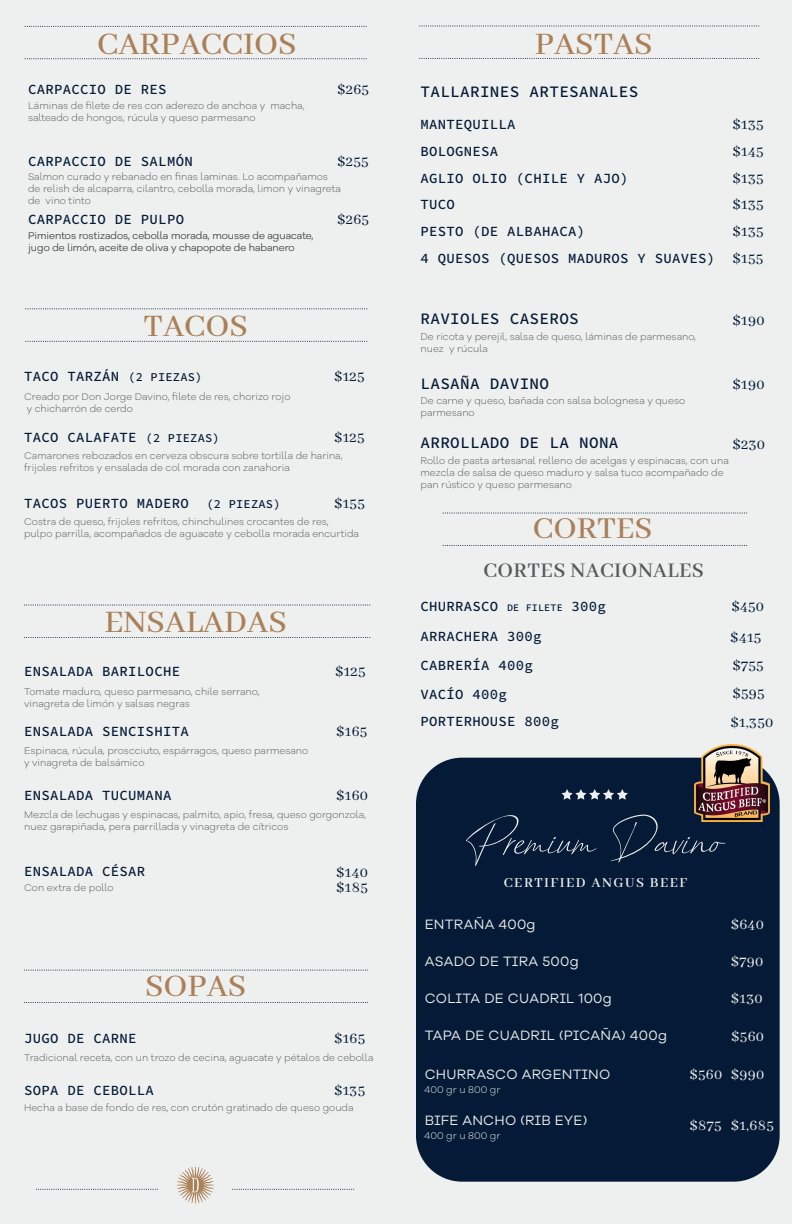
<style>
.page{position:relative;width:792px;height:1224px;background:#eef0ef}
.page>*{position:absolute;margin:0;border:0;box-sizing:border-box;transform-origin:0 0}
.t1{font:70px "Belista Script";color:#eef0ef}
.t2{font:500 35px "Abhaya Libre";color:#ab8058}
.t3{font:500 34px "Abhaya Libre";color:#ab8058}
.t4{font:600 22.7px "Abhaya Libre";letter-spacing:.02em;color:#575a5b}
.t5{font:16px/15.1px "Abhaya Libre";letter-spacing:.02em;color:#041a36}
.t6{font:16px "Source Code Variable";letter-spacing:.02em;color:#041a36}
.t7{font:16px "Abhaya Libre";letter-spacing:.02em;color:#e9ecea}
.t8{font:600 15px "Abhaya Libre";letter-spacing:.1em;color:#eef0ef}
.t9{font:14px "Source Code Variable";letter-spacing:.02em;color:#041a36}
.t10{font:14px "Galano Grotesque Alt";letter-spacing:.02em;color:#e9ecea}
.t11{font:12px "Source Code Variable";letter-spacing:.02em;color:#041a36}
.t12{font:300 10px/12px "Galano Grotesque Alt";color:#575a5b}
.t13{font:300 10px "Galano Grotesque Alt";color:#e9ecea}
.s1{font-size:12px}
.s2{font-family:"Abhaya Libre";font-size:16px}
.s3{font-size:10px}
</style>
<div class="page">
<svg style="left:24px;top:1002px;width:344px;height:1px"></svg>
<svg style="left:24px;top:970px;width:344px;height:1px"></svg>
<svg style="left:420px;top:58px;width:339px;height:1px"></svg>
<svg style="left:420px;top:26px;width:339px;height:1px"></svg>
<svg style="left:26px;top:341px;width:342px;height:1px"></svg>
<svg style="left:26px;top:308px;width:342px;height:1px"></svg>
<svg style="left:24px;top:637px;width:346px;height:1px"></svg>
<svg style="left:24px;top:605px;width:346px;height:1px"></svg>
<svg style="left:25px;top:58px;width:342px;height:1px"></svg>
<svg style="left:25px;top:26px;width:342px;height:1px"></svg>
<svg style="left:177px;top:1166px;width:37px;height:38px"></svg>
<svg style="left:36px;top:1189px;width:122px;height:1px"></svg>
<svg style="left:233px;top:1189px;width:121px;height:1px"></svg>
<div style="left:416px;top:758px;width:364px;height:424px;background:#041a36;border-radius:46px"></div>
<svg style="left:443px;top:545px;width:304px;height:1px"></svg>
<svg style="left:443px;top:513px;width:304px;height:1px"></svg>
<svg style="left:561px;top:789px;width:67px;height:11px"></svg>
<img style="left:694px;top:744px;width:76px;height:78px">
<h2 class="t2" style="left:97px;top:25px;width:201px">CARPACCIOS</h2>
<h3 class="t9" style="left:28px;top:79px;width:140px">CARPACCIO DE RES</h3>
<h3 class="t5" style="left:337px;top:82px;width:34px">$265</h3>
<p class="t12" style="left:28px;top:99px;width:278px">Láminas de filete de res con aderezo de anchoa y macha, salteado de hongos, rúcula y queso parmesano</p>
<h3 class="t9" style="left:28px;top:151px;width:166px">CARPACCIO DE SALMÓN</h3>
<h3 class="t5" style="left:337px;top:154px;width:33px">$255</h3>
<p class="t12" style="left:28px;top:170px;width:314px">Salmon curado y rebanado en finas laminas. Lo acompañamos de relish de alcaparra, cilantro, cebolla morada, limon y vinagreta de vino tinto</p>
<h3 class="t9" style="left:28px;top:209px;width:157px">CARPACCIO DE PULPO</h3>
<h3 class="t5" style="left:337px;top:212px;width:34px">$265</h3>
<p class="t12" style="left:28px;top:229px;width:287px">Pimientos rostizados, cebolla morada, mousse de aguacate, jugo de limón, aceite de oliva y chapopote de habanero</p>
<h2 class="t2" style="left:144px;top:307px;width:106px">TACOS</h2>
<h3 class="t9" style="left:24px;top:366px;width:180px">TACO TARZÁN <span class="s1">(2 PIEZAS)</span></h3>
<p class="t12" style="left:24px;top:390px;width:268px">Creado por Don Jorge Davino, filete de res, chorizo rojo y chicharrón de cerdo</p>
<h3 class="t5" style="left:334px;top:370px;width:32px">$125</h3>
<h3 class="t9" style="left:24px;top:427px;width:197px">TACO CALAFATE <span class="s1">(2 PIEZAS)</span></h3>
<h3 class="t5" style="left:334px;top:430px;width:32px">$125</h3>
<p class="t12" style="left:24px;top:449px;width:320px">Camarones rebozados en cerveza obscura sobre tortilla de harina, frijoles refritos y ensalada de col morada con zanahoria</p>
<h3 class="t9" style="left:24px;top:493px;width:166px">TACOS PUERTO MADERO</h3>
<p class="t11" style="left:206px;top:495px;width:76px">(2 PIEZAS)</p>
<h3 class="t5" style="left:334px;top:496px;width:32px">$155</h3>
<p class="t12" style="left:24px;top:515px;width:336px">Costra de queso, frijoles refritos, chinchulines crocantes de res, pulpo parrilla, acompañados de aguacate y cebolla morada encurtida</p>
<h2 class="t2" style="left:105px;top:602px;width:184px">ENSALADAS</h2>
<h3 class="t5" style="left:335px;top:665px;width:32px">$125</h3>
<h3 class="t9" style="left:24px;top:661px;width:157px">ENSALADA BARILOCHE</h3>
<p class="t12" style="left:24px;top:685px;width:237px">Tomate maduro, queso parmesano, chile serrano, vinagreta de limón y salsas negras</p>
<p class="t12" style="left:24px;top:744px;width:286px">Espinaca, rúcula, proscciuto, espárragos, queso parmesano y vinagreta de balsámico</p>
<h3 class="t9" style="left:24px;top:721px;width:166px">ENSALADA SENCISHITA</h3>
<h3 class="t5" style="left:336px;top:724px;width:33px">$165</h3>
<h3 class="t5" style="left:336px;top:788px;width:33px">$160</h3>
<h3 class="t9" style="left:24px;top:785px;width:149px">ENSALADA TUCUMANA</h3>
<p class="t12" style="left:24px;top:808px;width:344px">Mezcla de lechugas y espinacas, palmito, apio, fresa, queso gorgonzola, nuez garapiñada, pera parrillada y vinagreta de cítricos</p>
<h3 class="t9" style="left:24px;top:861px;width:123px">ENSALADA CÉSAR</h3>
<h3 class="t5" style="left:336px;top:865px;width:33px">$140 $185</h3>
<p class="t12" style="left:24px;top:881px;width:91px">Con extra de pollo</p>
<h2 class="t2" style="left:145px;top:966px;width:103px">SOPAS</h2>
<h3 class="t5" style="left:334px;top:1031px;width:33px">$165</h3>
<h3 class="t9" style="left:24px;top:1028px;width:114px">JUGO DE CARNE</h3>
<p class="t12" style="left:24px;top:1051px;width:351px">Tradicional receta, con un trozo de cecina, aguacate y pétalos de cebolla</p>
<h3 class="t5" style="left:334px;top:1083px;width:33px">$135</h3>
<h3 class="t9" style="left:24px;top:1080px;width:131px">SOPA DE CEBOLLA</h3>
<p class="t12" style="left:24px;top:1101px;width:331px">Hecha a base de fondo de res, con crutón gratinado de queso gouda</p>
<h2 class="t2" style="left:535px;top:25px;width:119px">PASTAS</h2>
<h3 class="t6" style="left:420px;top:80px;width:219px">TALLARINES ARTESANALES</h3>
<h3 class="t9" style="left:420px;top:114px;width:97px">MANTEQUILLA</h3>
<h3 class="t5" style="left:733px;top:117px;width:33px">$135</h3>
<h3 class="t9" style="left:420px;top:141px;width:79px">BOLOGNESA</h3>
<h3 class="t5" style="left:733px;top:144px;width:33px">$145</h3>
<h3 class="t9" style="left:420px;top:168px;width:210px">AGLIO OLIO (CHILE Y AJO)</h3>
<h3 class="t5" style="left:733px;top:171px;width:33px">$135</h3>
<h3 class="t9" style="left:420px;top:195px;width:36px">TUCO</h3>
<h3 class="t5" style="left:733px;top:198px;width:33px">$135</h3>
<h3 class="t9" style="left:420px;top:222px;width:166px">PESTO (DE ALBAHACA)</h3>
<h3 class="t5" style="left:733px;top:225px;width:33px">$135</h3>
<h3 class="t9" style="left:420px;top:248px;width:344px">4 QUESOS (QUESOS MADUROS Y SUAVES) <span class="s2">$155</span></h3>
<h3 class="t6" style="left:420px;top:307px;width:160px">RAVIOLES CASEROS</h3>
<h3 class="t5" style="left:733px;top:313px;width:34px">$190</h3>
<p class="t12" style="left:420px;top:330px;width:277px">De ricota y perejil, salsa de queso, láminas de parmesano, nuez y rúcula</p>
<h3 class="t6" style="left:420px;top:372px;width:130px">LASAÑA DAVINO</h3>
<h3 class="t5" style="left:733px;top:378px;width:34px">$190</h3>
<p class="t12" style="left:420px;top:395px;width:266px">De carne y queso, bañada con salsa bolognesa y queso parmesano</p>
<h3 class="t6" style="left:420px;top:431px;width:200px">ARROLLADO DE LA NONA</h3>
<h3 class="t5" style="left:733px;top:437px;width:34px">$230</h3>
<p class="t12" style="left:420px;top:454px;width:310px">Rollo de pasta artesanal relleno de acelgas y espinacas, con una mezcla de salsa de queso maduro y salsa tuco acompañado de pan rústico y queso parmesano</p>
<h3 class="t3" style="left:533px;top:510px;width:121px">CORTES</h3>
<h3 class="t4" style="left:483px;top:559px;width:222px">CORTES NACIONALES</h3>
<h3 class="t9" style="left:420px;top:596px;width:187px">CHURRASCO <span class="s3">DE FILETE</span> 300g</h3>
<h3 class="t5" style="left:731px;top:600px;width:34px">$450</h3>
<h3 class="t9" style="left:420px;top:626px;width:123px">ARRACHERA 300g</h3>
<h3 class="t5" style="left:730px;top:630px;width:33px">$415</h3>
<h3 class="t9" style="left:420px;top:655px;width:114px">CABRERÍA 400g</h3>
<h3 class="t5" style="left:732px;top:658px;width:33px">$755</h3>
<h3 class="t9" style="left:420px;top:684px;width:88px">VACÍO 400g</h3>
<h3 class="t5" style="left:732px;top:687px;width:34px">$595</h3>
<h3 class="t9" style="left:420px;top:711px;width:140px">PORTERHOUSE 800g</h3>
<h3 class="t5" style="left:730px;top:715px;width:44px">$1,350</h3>
<h1 class="t1" style="left:471px;top:806px;width:248px">Premium Davino</h1>
<h3 class="t8" style="left:504px;top:874px;width:185px">CERTIFIED ANGUS BEEF</h3>
<h3 class="t10" style="left:425px;top:916px;width:112px">ENTRAÑA 400g</h3>
<h3 class="t7" style="left:731px;top:916px;width:35px">$640</h3>
<h3 class="t10" style="left:425px;top:952px;width:156px">ASADO DE TIRA 500g</h3>
<h3 class="t7" style="left:731px;top:952px;width:34px">$790</h3>
<h3 class="t10" style="left:425px;top:989px;width:189px">COLITA DE CUADRIL 100g</h3>
<h3 class="t7" style="left:731px;top:990px;width:33px">$130</h3>
<h3 class="t10" style="left:425px;top:1027px;width:244px">TAPA DE CUADRIL (PICAÑA) 400g</h3>
<h3 class="t7" style="left:731px;top:1028px;width:34px">$560</h3>
<h3 class="t10" style="left:425px;top:1065px;width:187px">CHURRASCO ARGENTINO</h3>
<h3 class="t7" style="left:689px;top:1065px;width:76px">$560 $990</h3>
<p class="t13" style="left:424px;top:1083px;width:78px">400 gr u 800 gr</p>
<h3 class="t10" style="left:425px;top:1111px;width:164px">BIFE ANCHO (RIB EYE)</h3>
<h3 class="t7" style="left:689px;top:1117px;width:86px">$875 $1,685</h3>
<p class="t13" style="left:424px;top:1129px;width:78px">400 gr u 800 gr</p>
</div>
